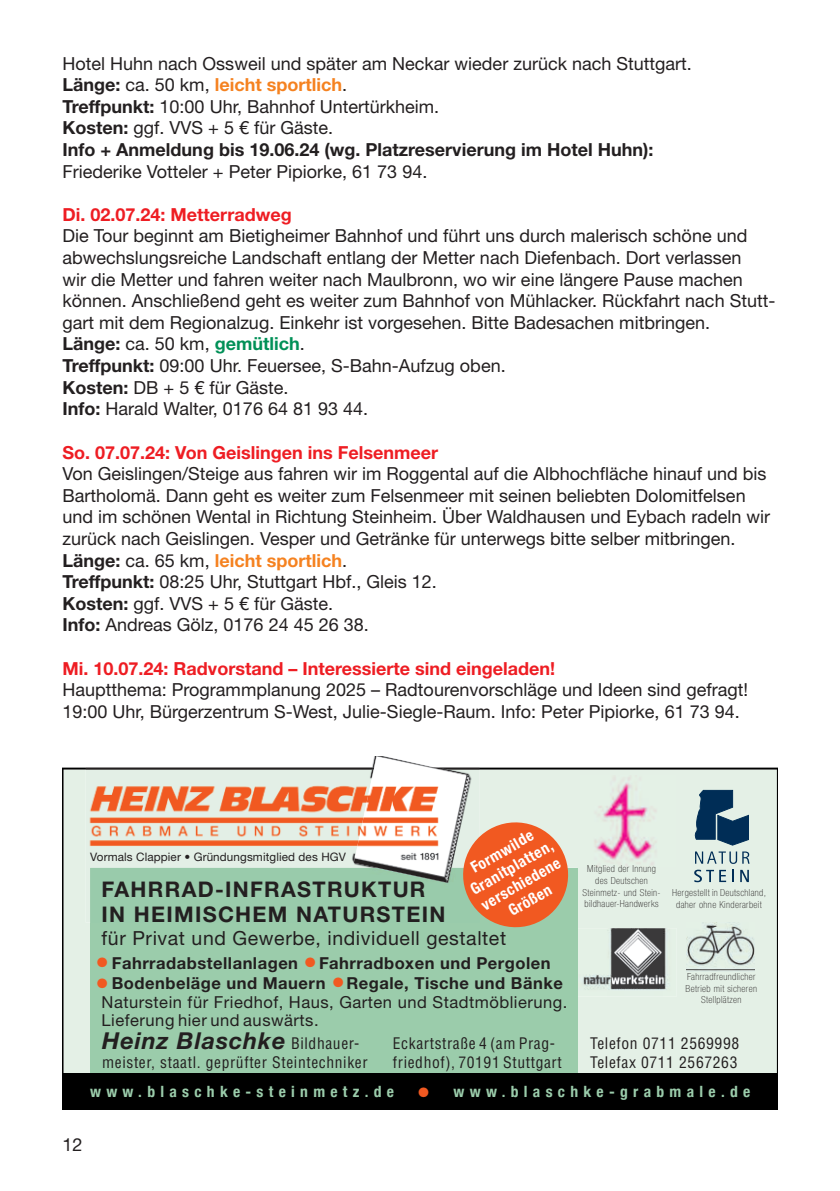
<style>
.page{position:relative;width:840px;height:1191px;background:#fff}
.page>*{position:absolute;margin:0;border:0;box-sizing:border-box;transform-origin:0 0}
.t1{font:500 27.2px/21.4px "Weidemann";color:#f15921}
.t2{font:italic 700 23.4px "Helvetica Neue";letter-spacing:.04em;color:#231f20}
.t3{font:700 21.6px/25.2px "Helvetica Neue";letter-spacing:.06em;color:#231f20}
.t4{font:19.4px "Helvetica Neue";letter-spacing:.03em;color:#231f20}
.t5{font:18px/21.6px "Helvetica Neue LT";color:#231f20}
.t6{font:700 18px "Helvetica Neue LT";color:#ee1d23}
.t7{font:700 16.6px/19.8px "Helvetica Neue";letter-spacing:.03em;color:#231f20}
.t8{font:16.6px/17.4px "Helvetica Neue";letter-spacing:.03em;color:#231f20}
.t9{font:condensed 15.6px/18.6px "Helvetica";letter-spacing:.04em;color:#231f20}
.t10{font:700 condensed 15.6px "Helvetica Neue";letter-spacing:.34em;color:#9bccab}
.t11{font:700 condensed 15.6px/18.6px "Helvetica Neue";color:#fff;text-align:center}
.t12{font:11.6px "Helvetica Neue";letter-spacing:.01em;color:#231f20}
.t13{font:100 condensed 9.8px/11.6px "Helvetica Neue";letter-spacing:.04em;color:#231f20;text-align:center}
.s1{font-weight:700}
.s2{font-weight:700;color:#f58220}
.s3{font-weight:700;color:#009057}
.s4{font-family:"Helvetica";font-weight:400;font-style:normal;font-stretch:condensed;font-size:15.6px}
</style>
<div class="page">
<div style="left:62px;top:767px;width:715px;height:306px;background:#e4f0e6"></div>
<div style="left:90px;top:868px;width:487px;height:241px;background:#9bccab"></div>
<img style="left:579px;top:775px;width:96px;height:91px">
<img style="left:686px;top:922px;width:68px;height:49px">
<img style="left:86px;top:767px;width:267px;height:155px">
<img style="left:90px;top:868px;width:263px;height:54px">
<svg style="left:694px;top:790px;width:54px;height:55px;background:#496b84"></svg>
<svg style="left:693px;top:851px;width:56px;height:31px;background:#b1c5c6"></svg>
<div style="left:62px;top:1073px;width:715px;height:36px;background:#000"></div>
<img style="left:577px;top:928px;width:99px;height:68px">
<img style="left:611px;top:929px;width:51px;height:58px">
<svg style="left:353px;top:756px;width:222px;height:172px"></svg>
<p class="t5" style="left:62px;top:54px;width:630px">Hotel Huhn nach Ossweil und später am Neckar wieder zurück nach Stuttgart.<br><span class="s1">Länge:</span> ca. 50 km, <span class="s2">leicht sportlich</span>.<br><span class="s1">Treffpunkt:</span> 10:00 Uhr, Bahnhof Untertürkheim.<br><span class="s1">Kosten:</span> ggf. VVS + 5 € für Gäste.<br><span class="s1">Info + Anmeldung bis 19.06.24 (wg. Platzreservierung im Hotel Huhn):</span></p>
<p class="t5" style="left:62px;top:162px;width:366px">Friederike Votteler + Peter Pipiorke, 61 73 94.</p>
<p class="t6" style="left:62px;top:208px;width:231px">Di. 02.07.24: Metterradweg</p>
<p class="t5" style="left:62px;top:227px;width:714px">Die Tour beginnt am Bietigheimer Bahnhof und führt uns durch malerisch schöne und abwechslungsreiche Landschaft entlang der Metter nach Diefenbach. Dort verlassen<br>wir die Metter und fahren weiter nach Maulbronn, wo wir eine längere Pause machen können. Anschließend geht es weiter zum Bahnhof von Mühlacker. Rückfahrt nach Stutt&shy;gart mit dem Regionalzug. Einkehr ist vorgesehen. Bitte Badesachen mitbringen.<br><span class="s1">Länge:</span> ca. 50 km, <span class="s3">gemütlich</span>.<br><span class="s1">Treffpunkt:</span> 09:00 Uhr. Feuersee, S-Bahn-Aufzug oben.<br><span class="s1">Kosten:</span> DB + 5 € für Gäste.<br><span class="s1">Info:</span> Harald Walter, 0176 64 81 93 44.</p>
<p class="t6" style="left:62px;top:445px;width:377px">So. 07.07.24: Von Geislingen ins Felsenmeer</p>
<p class="t5" style="left:62px;top:465px;width:708px">Von Geislingen/Steige aus fahren wir im Roggental auf die Albhochfläche hinauf und bis Bartholomä. Dann geht es weiter zum Felsenmeer mit seinen beliebten Dolomitfelsen und im schönen Wental in Richtung Steinheim. Über Waldhausen und Eybach radeln wir zurück nach Geislingen. Vesper und Getränke für unterwegs bitte selber mitbringen.<br><span class="s1">Länge:</span> ca. 65 km, <span class="s2">leicht sportlich</span>.<br><span class="s1">Treffpunkt:</span> 08:25 Uhr, Stuttgart Hbf., Gleis 12.<br><span class="s1">Kosten:</span> ggf. VVS + 5 € für Gäste.<br><span class="s1">Info:</span> Andreas Gölz, 0176 24 45 26 38.</p>
<p class="t6" style="left:62px;top:661px;width:494px">Mi. 10.07.24: Radvorstand – Interessierte sind eingeladen!</p>
<p class="t5" style="left:62px;top:681px;width:686px">Hauptthema: Programmplanung 2025 – Radtourenvorschläge und Ideen sind gefragt!<br>19:00 Uhr, Bürgerzentrum S-West, Julie-Siegle-Raum. Info: Peter Pipiorke, 61 73 94.</p>
<p class="t11" style="left:457px;top:866px;width:94px;rotate:-30deg">Formwilde<br>Granitplatten, verschiedene<br>Größen</p>
<p class="t12" style="left:90px;top:853px;width:257px">Vormals Clappier • Gründungsmitglied des HGV</p>
<p class="t3" style="left:101px;top:878px;width:345px">FAHRRAD-INFRASTRUKTUR<br>IN HEIMISCHEM NATURSTEIN</p>
<p class="t4" style="left:101px;top:931px;width:406px">für Privat und Gewerbe, individuell gestaltet</p>
<p class="t7" style="left:112px;top:954px;width:188px">Fahrradabstellanlagen</p>
<h1 class="t1" style="left:96px;top:954px;width:13px">• •</h1>
<h1 class="t1" style="left:303px;top:954px;width:13px">•</h1>
<p class="t7" style="left:112px;top:954px;width:440px;text-indent:207px">Fahrradboxen und Pergolen<br>Bodenbeläge und Mauern</p>
<p class="t7" style="left:346px;top:974px;width:218px">Regale, Tische und Bänke</p>
<p class="t8" style="left:101px;top:995px;width:467px">Naturstein für Friedhof, Haus, Garten und Stadtmöblierung.<br>Lieferung hier und auswärts.</p>
<h1 class="t1" style="left:331px;top:974px;width:13px">•</h1>
<p class="t13" style="left:582px;top:864px;width:80px">Mitglied der Innung des Deutschen<br>Steinmetz- und Stein&shy;bildhauer-Handwerks</p>
<p class="t13" style="left:671px;top:888px;width:95px">Hergestellt in Deutschland, daher ohne Kinderarbeit</p>
<p class="t13" style="left:685px;top:971px;width:73px">Fahrradfreundlicher<br>Betrieb mit sicheren<br>Stellplätzen</p>
<p class="t2" style="left:102px;top:1032px;width:258px">Heinz Blaschke <span class="s4">Bildhauer-</span></p>
<p class="t9" style="left:102px;top:1052px;width:267px">meister, staatl. geprüfter Steintechniker</p>
<p class="t9" style="left:392px;top:1034px;width:170px">Eckartstraße 4 (am Prag&shy;friedhof), 70191 Stuttgart</p>
<p class="t9" style="left:589px;top:1034px;width:150px">Telefon 0711 2569998<br>Telefax 0711 2567263</p>
<p class="t10" style="left:90px;top:1081px;width:305px">www.blaschke-steinmetz.de</p>
<p class="t10" style="left:453px;top:1081px;width:298px">www.blaschke-grabmale.de</p>
<h1 class="t1" style="left:417px;top:1084px;width:13px">•</h1>
<p class="t5" style="left:62px;top:1135px;width:22px">12</p>
</div>
